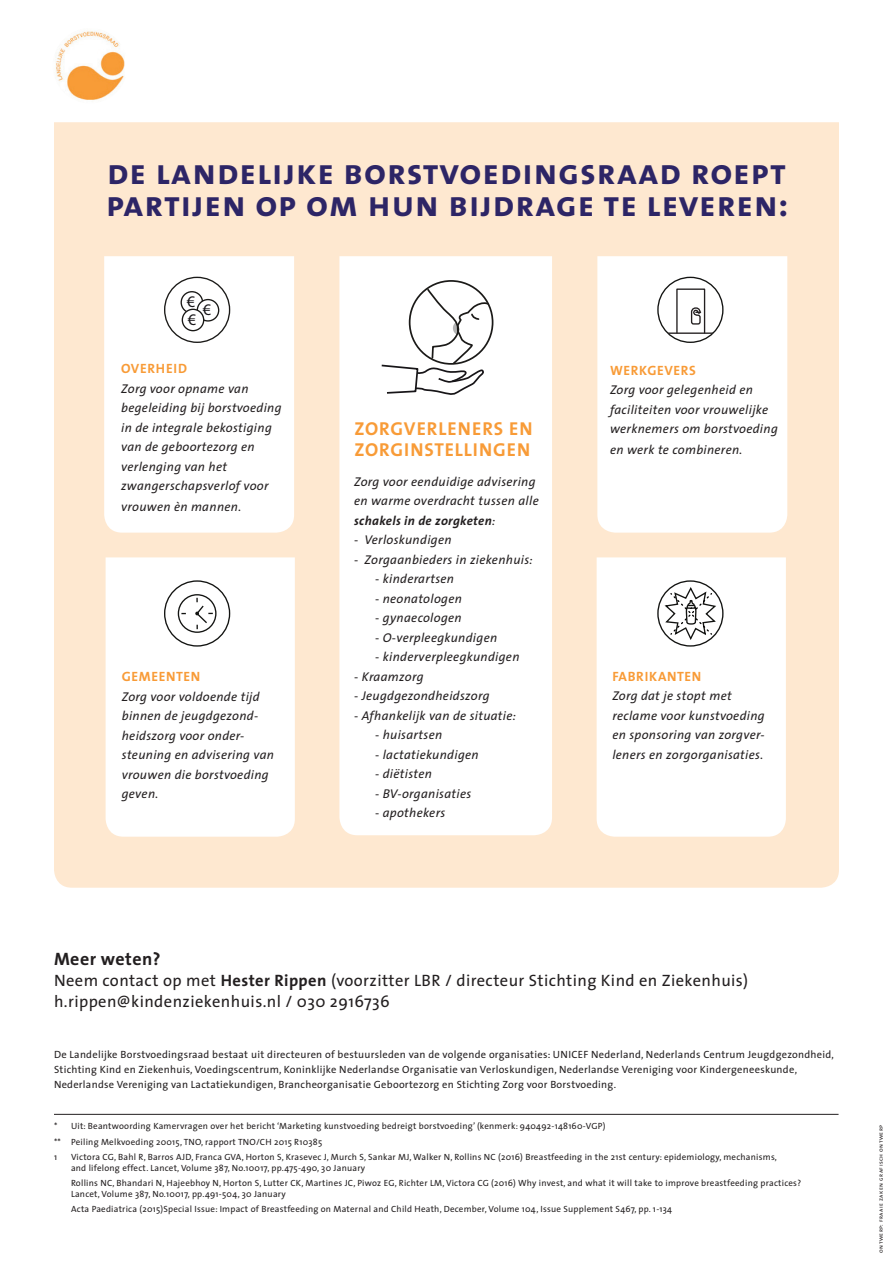
<style>
.page{position:relative;width:893px;height:1263px;background:#fff}
.page>*{position:absolute;margin:0;border:0;box-sizing:border-box;transform-origin:0 0}
.t1{font:36px/31.5px "The Sans Bold Caps";letter-spacing:.025em;color:#2d2566}
.t2{font:700 18.75px/21px "The Sans";letter-spacing:.05em;color:#f89b37}
.t3{font:700 18px "The Sans";letter-spacing:.025em;color:#231f20}
.t4{font:16.5px/21px "The Sans";letter-spacing:.025em;color:#231f20}
.t5{font:16.2px "Myriad Pro";color:#171518}
.t6{font:700 13.5px "The Sans";letter-spacing:.05em;color:#f89b37}
.t7{font:italic 12.75px/19.5px "The Sans";letter-spacing:.025em;color:#231f20}
.t8{font:10.5px/15px "The Sans";letter-spacing:.025em;color:#231f20}
.t9{font:9px/15.3px "The Sans";letter-spacing:.025em;color:#231f20}
.t10{font:6px "The Sans Caps";letter-spacing:.075em;color:#231f20}
.s1{font-weight:700}
</style>
<div class="page">
<hr style="left:54px;top:1114px;width:784px;height:1px;background:#231f20">
<div style="left:54px;top:122px;width:785px;height:766px;background:#fee8d0"></div>
<svg style="left:339px;top:256px;width:213px;height:579px"></svg>
<svg style="left:380px;top:288px;width:110px;height:109px"></svg>
<svg style="left:104px;top:256px;width:190px;height:277px"></svg>
<div style="left:164px;top:277px;width:66px;height:66px;border:1px solid #1b1a18;border-radius:50%"></div>
<svg style="left:181px;top:292px;width:22px;height:21px"></svg>
<div style="left:181px;top:291px;width:22px;height:23px;border:1px solid #1b1a18;border-radius:50%"></div>
<div style="left:197px;top:300px;width:22px;height:21px;background:#fff;border-radius:50%"></div>
<div style="left:197px;top:299px;width:22px;height:23px;border:1px solid #1b1a18;border-radius:50%"></div>
<div style="left:182px;top:309px;width:22px;height:22px;background:#fff;border-radius:50%"></div>
<div style="left:182px;top:309px;width:22px;height:22px;border:1px solid #1b1a18;border-radius:50%"></div>
<svg style="left:106px;top:557px;width:189px;height:280px"></svg>
<div style="left:164px;top:580px;width:66px;height:67px;border:1px solid #131412;border-radius:50%"></div>
<div style="left:178px;top:594px;width:39px;height:39px;border:1px solid #131412;border-radius:50%"></div>
<svg style="left:195px;top:598px;width:18px;height:31px"></svg>
<svg style="left:597px;top:557px;width:189px;height:280px"></svg>
<svg style="left:597px;top:256px;width:190px;height:277px"></svg>
<div style="left:657px;top:277px;width:66px;height:66px;border:1px solid #131412;border-radius:50%"></div>
<div style="left:676px;top:288px;width:29px;height:46px;border:1px solid #231f20"></div>
<hr style="left:668px;top:332px;width:45px;height:2px;background:#231f20">
<svg style="left:690px;top:307px;width:12px;height:18px"></svg>
<div style="left:657px;top:580px;width:66px;height:67px;border:1px solid #131412;border-radius:50%"></div>
<svg style="left:663px;top:585px;width:55px;height:55px"></svg>
<img style="left:53px;top:28px;width:75px;height:75px;border-radius:38px">
<h1 class="t1" style="left:106px;top:156px;width:684px">de landelijke borstvoedingsraad roept partijen op om hun bijdrage te leveren:</h1>
<p class="t5" style="left:187px;top:292px;width:10px">€</p>
<p class="t5" style="left:203px;top:300px;width:10px">€</p>
<p class="t5" style="left:188px;top:310px;width:10px">€</p>
<p class="t6" style="left:121px;top:357px;width:67px">OVERHEID</p>
<p class="t7" style="left:121px;top:378px;width:162px">Zorg voor opname van begeleiding bij borstvoeding in de integrale bekostiging van de geboortezorg en verlenging van het zwangerschapsverlof voor</p>
<p class="t7" style="left:121px;top:497px;width:122px">vrouwen èn mannen.</p>
<p class="t6" style="left:122px;top:666px;width:80px">GEMEENTEN</p>
<p class="t7" style="left:122px;top:686px;width:154px">Zorg voor voldoende tijd binnen de jeugdgezond&shy;heidszorg voor onder&shy;steuning en advisering van vrouwen die borstvoeding geven.</p>
<h2 class="t2" style="left:354px;top:418px;width:180px">ZORGVERLENERS EN<br>ZORGINSTELLINGEN</h2>
<p class="t7" style="left:354px;top:471px;width:186px">Zorg voor eenduidige advisering en warme overdracht tussen alle <span class="s1">schakels in de zorgketen</span>:</p>
<p class="t7" style="left:354px;top:530px;width:99px">- Verloskundigen</p>
<p class="t7" style="left:354px;top:549px;width:180px">- Zorgaanbieders in ziekenhuis:</p>
<p class="t7" style="left:375px;top:569px;width:81px">- kinderartsen</p>
<p class="t7" style="left:375px;top:588px;width:88px">- neonatologen</p>
<p class="t7" style="left:375px;top:608px;width:88px">- gynaecologen</p>
<p class="t7" style="left:375px;top:627px;width:124px">- O-verpleegkundigen</p>
<p class="t7" style="left:375px;top:647px;width:146px">- kinderverpleegkundigen</p>
<p class="t7" style="left:354px;top:666px;width:71px">- Kraamzorg</p>
<p class="t7" style="left:354px;top:686px;width:137px">- Jeugdgezondheidszorg</p>
<p class="t7" style="left:354px;top:705px;width:163px">- Afhankelijk van de situatie:</p>
<p class="t7" style="left:375px;top:725px;width:69px">- huisartsen</p>
<p class="t7" style="left:375px;top:744px;width:105px">- lactatiekundigen</p>
<p class="t7" style="left:375px;top:764px;width:58px">- diëtisten</p>
<p class="t7" style="left:375px;top:783px;width:98px">- BV-organisaties</p>
<p class="t7" style="left:375px;top:803px;width:72px">- apothekers</p>
<p class="t6" style="left:610px;top:359px;width:88px">WERKGEVERS</p>
<p class="t7" style="left:610px;top:380px;width:169px">Zorg voor gelegenheid en faciliteiten voor vrouwelijke werknemers om borstvoeding</p>
<p class="t7" style="left:610px;top:440px;width:134px">en werk te combineren.</p>
<p class="t6" style="left:612px;top:665px;width:91px">FABRIKANTEN</p>
<p class="t7" style="left:612px;top:686px;width:154px">Zorg dat je stopt met reclame voor kunstvoeding en sponsoring van zorgver&shy;leners en zorgorganisaties.</p>
<h3 class="t3" style="left:54px;top:943px;width:108px">Meer weten?</h3>
<p class="t4" style="left:54px;top:969px;width:696px">Neem contact op met <span class="s1">Hester Rippen</span> (voorzitter LBR / directeur Stichting Kind en Ziekenhuis) h.rippen@kindenziekenhuis.nl / 030 2916736</p>
<p class="t8" style="left:54px;top:1047px;width:781px">De Landelijke Borstvoedingsraad bestaat uit directeuren of bestuursleden van de volgende organisaties: UNICEF Nederland, Nederlands Centrum Jeugdgezondheid,<br>Stichting Kind en Ziekenhuis, Voedingscentrum, Koninklijke Nederlandse Organisatie van Verloskundigen, Nederlandse Vereniging voor Kindergeneeskunde,<br>Nederlandse Vereniging van Lactatiekundigen, Brancheorganisatie Geboortezorg en Stichting Zorg voor Borstvoeding.</p>
<p class="t9" style="left:54px;top:1118px;width:553px">* Uit: Beantwoording Kamervragen over het bericht ‘Marketing kunstvoeding bedreigt borstvoeding’ (kenmerk: 940492-148160-VGP) ** Peiling Melkvoeding 20015, TNO, rapport TNO/CH 2015 R10385<br>1</p>
<p class="t9" style="left:71px;top:1151px;width:707px;line-height:10.8px">Victora CG, Bahl R, Barros AJD, Franca GVA, Horton S, Krasevec J, Murch S, Sankar MJ, Walker N, Rollins NC (2016) Breastfeeding in the 21st century: epidemiology, mechanisms, and lifelong effect. Lancet, Volume 387, No.10017, pp.475-490, 30 January</p>
<p class="t9" style="left:71px;top:1177px;width:732px;line-height:10.8px">Rollins NC, Bhandari N, Hajeebhoy N, Horton S, Lutter CK, Martines JC, Piwoz EG, Richter LM, Victora CG (2016) Why invest, and what it will take to improve breastfeeding practices?<br>Lancet, Volume 387, No.10017, pp.491-504, 30 January</p>
<p class="t9" style="left:71px;top:1201px;width:603px">Acta Paediatrica (2015)Special Issue: Impact of Breastfeeding on Maternal and Child Heath, December, Volume 104, Issue Supplement S467, pp. 1-134</p>
<p class="t10" style="left:876px;top:1253px;width:129px;rotate:-90deg">ontwerp: fraaie zaken grafisch ontwerp</p>
</div>
